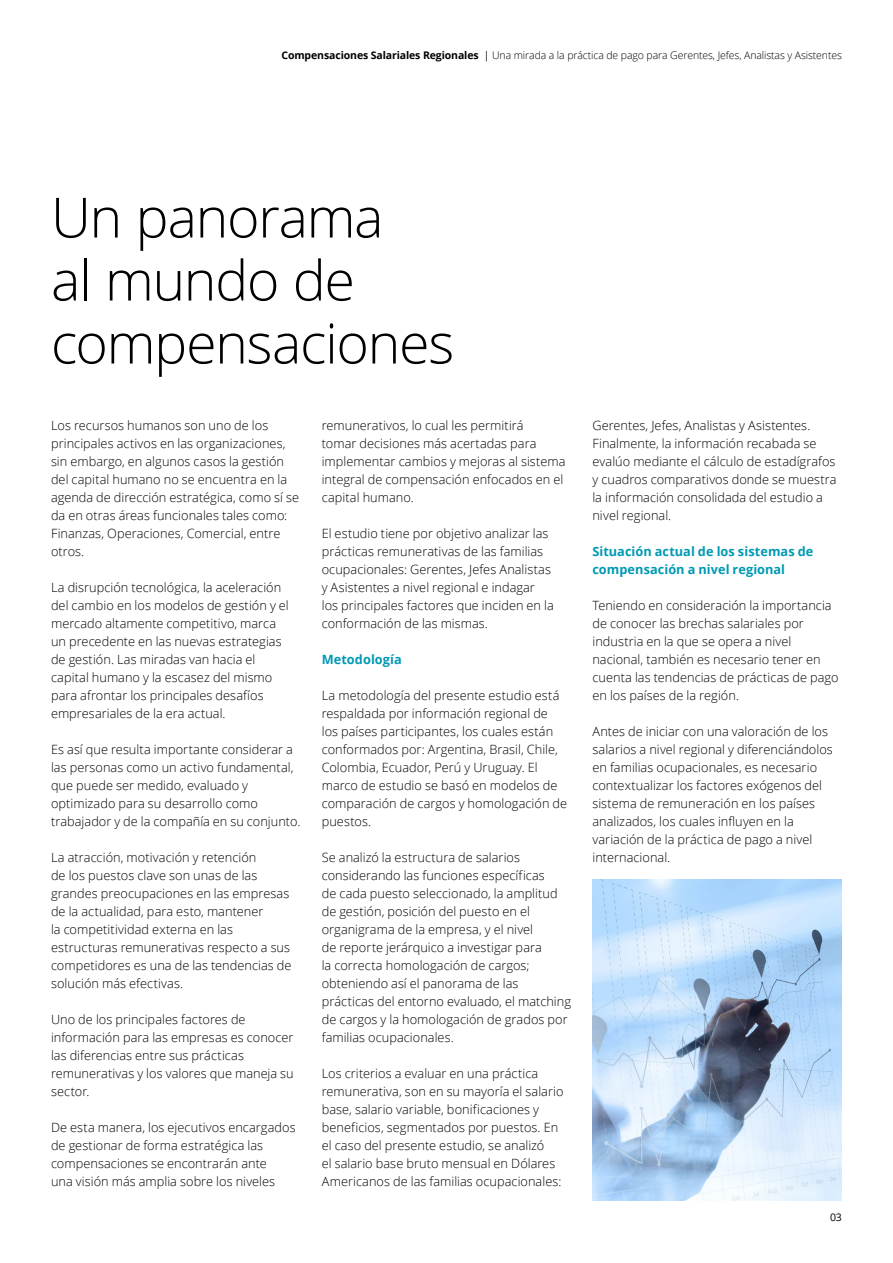
<style>
.page{position:relative;width:893px;height:1263px;background:#fff}
.page>*{position:absolute;margin:0;border:0;box-sizing:border-box;transform-origin:0 0}
.t1{font:300 55.5px/63px "Open Sans";letter-spacing:-.025em;color:#000}
.t2{font:300 12.75px/18px "Open Sans";letter-spacing:.005em;color:#000}
.t3{font:700 12.75px/18px "Open Sans";letter-spacing:.005em;color:#0099b3}
.t4{font:300 10.5px "Open Sans";letter-spacing:-.01em;color:#000}
.t5{font:10.5px "Open Sans";color:#000}
.s1{font-weight:700}
.s2{font-weight:400}
</style>
<div class="page">
<hr style="left:0;top:0;width:1px;height:1263px;background:#bec0c0">
<img style="left:592px;top:879px;width:250px;height:321px">
<p class="t4" style="left:281px;top:48px;width:562px"><span class="s1">Compensaciones Salariales Regionales</span> <span class="s2">|</span> Una mirada a la práctica de pago para Gerentes, Jefes, Analistas y Asistentes</p>
<h1 class="t1" style="left:51px;top:184px;width:405px">Un panorama<br>al mundo de compensaciones</h1>
<p class="t2" style="left:51px;top:416px;width:250px">Los recursos humanos son uno de los principales activos en las organizaciones, sin embargo, en algunos casos la gestión del capital humano no se encuentra en la agenda de dirección estratégica, como sí se da en otras áreas funcionales tales como:<br>Finanzas, Operaciones, Comercial, entre otros.</p>
<p class="t2" style="left:51px;top:578px;width:239px">La disrupción tecnológica, la aceleración del cambio en los modelos de gestión y el mercado altamente competitivo, marca un precedente en las nuevas estrategias de gestión. Las miradas van hacia el capital humano y la escasez del mismo para afrontar los principales desafíos empresariales de la era actual.</p>
<p class="t2" style="left:51px;top:740px;width:251px">Es así que resulta importante considerar a las personas como un activo fundamental, que puede ser medido, evaluado y optimizado para su desarrollo como trabajador y de la compañía en su conjunto.</p>
<p class="t2" style="left:51px;top:848px;width:242px">La atracción, motivación y retención<br>de los puestos clave son unas de las grandes preocupaciones en las empresas de la actualidad, para esto, mantener<br>la competitividad externa en las estructuras remunerativas respecto a sus competidores es una de las tendencias de solución más efectivas.</p>
<p class="t2" style="left:51px;top:1010px;width:244px">Uno de los principales factores de información para las empresas es conocer las diferencias entre sus prácticas remunerativas y los valores que maneja su sector.</p>
<p class="t2" style="left:51px;top:1118px;width:246px">De esta manera, los ejecutivos encargados de gestionar de forma estratégica las compensaciones se encontrarán ante<br>una visión más amplia sobre los niveles</p>
<p class="t2" style="left:322px;top:416px;width:245px">remunerativos, lo cual les permitirá<br>tomar decisiones más acertadas para implementar cambios y mejoras al sistema integral de compensación enfocados en el capital humano.</p>
<p class="t2" style="left:322px;top:524px;width:234px">El estudio tiene por objetivo analizar las prácticas remunerativas de las familias ocupacionales: Gerentes, Jefes Analistas y Asistentes a nivel regional e indagar los principales factores que inciden en la conformación de las mismas.</p>
<p class="t3" style="left:322px;top:650px;width:81px">Metodología</p>
<p class="t2" style="left:322px;top:686px;width:247px">La metodología del presente estudio está respaldada por información regional de los países participantes, los cuales están conformados por: Argentina, Brasil, Chile, Colombia, Ecuador, Perú y Uruguay. El marco de estudio se basó en modelos de comparación de cargos y homologación de puestos.</p>
<p class="t2" style="left:322px;top:848px;width:251px">Se analizó la estructura de salarios considerando las funciones específicas<br>de cada puesto seleccionado, la amplitud de gestión, posición del puesto en el organigrama de la empresa, y el nivel<br>de reporte jerárquico a investigar para<br>la correcta homologación de cargos; obteniendo así el panorama de las prácticas del entorno evaluado, el matching de cargos y la homologación de grados por familias ocupacionales.</p>
<p class="t2" style="left:322px;top:1064px;width:243px">Los criterios a evaluar en una práctica remunerativa, son en su mayoría el salario base, salario variable, bonificaciones y beneficios, segmentados por puestos. En el caso del presente estudio, se analizó<br>el salario base bruto mensual en Dólares Americanos de las familias ocupacionales:</p>
<p class="t2" style="left:592px;top:416px;width:246px">Gerentes, Jefes, Analistas y Asistentes.<br>Finalmente, la información recabada se evalúo mediante el cálculo de estadígrafos y cuadros comparativos donde se muestra la información consolidada del estudio a nivel regional.</p>
<p class="t3" style="left:592px;top:542px;width:222px">Situación actual de los sistemas de compensación a nivel regional</p>
<p class="t2" style="left:592px;top:596px;width:248px">Teniendo en consideración la importancia de conocer las brechas salariales por industria en la que se opera a nivel nacional, también es necesario tener en cuenta las tendencias de prácticas de pago en los países de la región.</p>
<p class="t2" style="left:592px;top:722px;width:242px">Antes de iniciar con una valoración de los salarios a nivel regional y diferenciándolos en familias ocupacionales, es necesario contextualizar los factores exógenos del sistema de remuneración en los países analizados, los cuales influyen en la variación de la práctica de pago a nivel internacional.</p>
<p class="t5" style="left:830px;top:1210px;width:13px">03</p>
</div>
